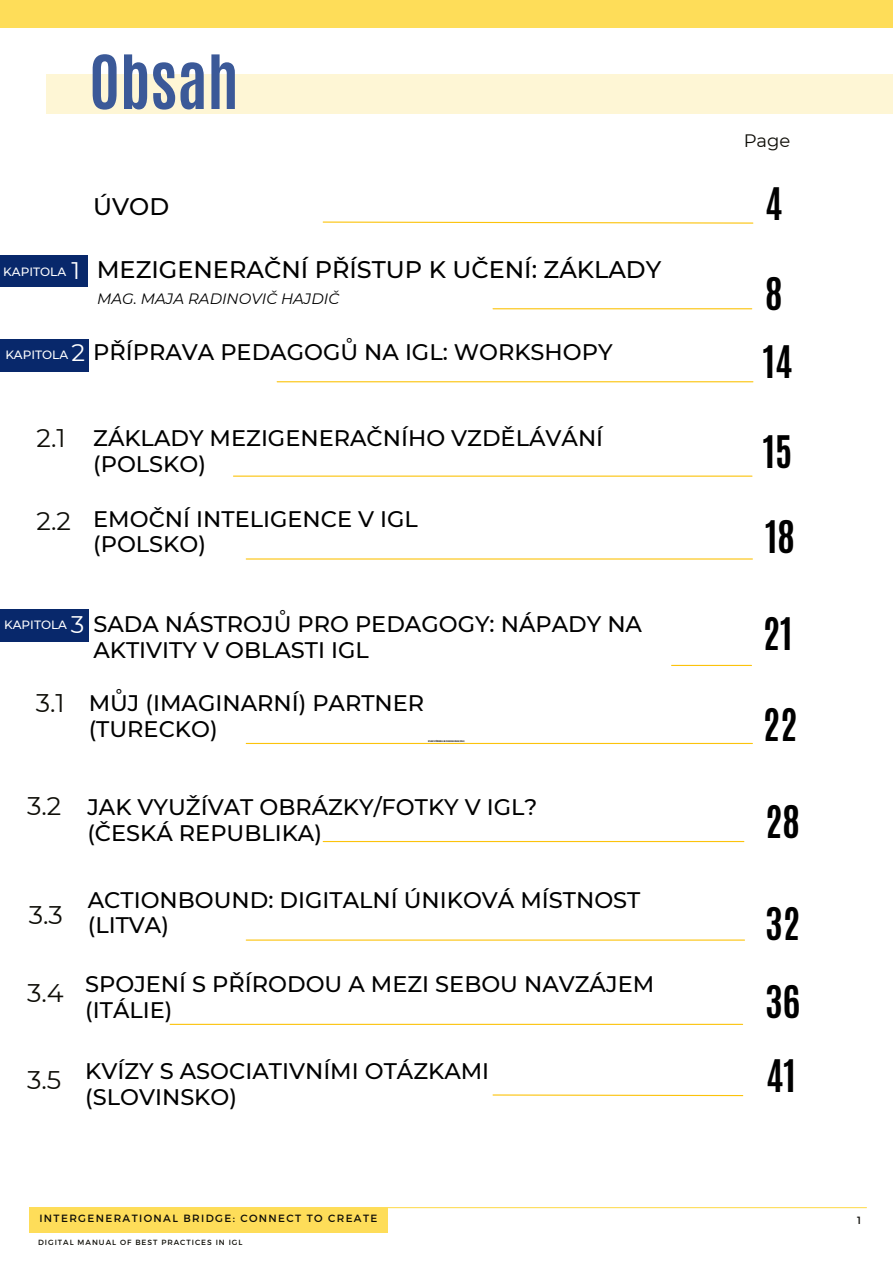
<style>
.page{position:relative;width:893px;height:1264px;background:#fff}
.page>*{position:absolute;margin:0;border:0;box-sizing:border-box;transform-origin:0 0}
.t1{font:700 63px "Antonio";color:#3b5998}
.t2{font:700 37.5px "Antonio";color:#000}
.t3{font:25.5px "Montserrat";color:#0e0d07}
.t4{font:500 24px "Montserrat";color:#000}
.t5{font:500 22.5px/25.8px "Montserrat";color:#000}
.t6{font:18px "Montserrat";color:#0e0d07}
.t7{font:italic 15px "Montserrat";color:#000}
.t8{font:500 12px "Montserrat";color:#fff}
.t9{font:10.5px "Montserrat";letter-spacing:.13em;color:#0e0d07}
.t10{font:7.5px "Montserrat";letter-spacing:.13em;color:#0e0d07}
.t11{font:700 1.95px "Antonio";letter-spacing:-.005em;color:#000}
.s1{font-weight:400;font-size:24px;color:#fff}
.s2{font-weight:400;font-size:24px}
</style>
<div class="page">
<div style="left:0;top:0;width:892px;height:27px;background:#fedd59"></div>
<div style="left:47px;top:75px;width:845px;height:39px;background:#fef6d5"></div>
<svg style="left:322px;top:221px;width:432px;height:3px"></svg>
<div style="left:29px;top:1206px;width:359px;height:26px;background:#fedd59"></div>
<hr style="left:379px;top:1206px;width:487px;height:2px;background:#fedd59">
<hr style="left:493px;top:308px;width:258px;height:1px;background:#fcc30b">
<hr style="left:277px;top:381px;width:475px;height:1px;background:#fcc30b">
<hr style="left:233px;top:475px;width:519px;height:1px;background:#fcc30b">
<hr style="left:246px;top:558px;width:506px;height:1px;background:#fcc30b">
<hr style="left:671px;top:665px;width:80px;height:1px;background:#fcc30b">
<hr style="left:246px;top:743px;width:506px;height:1px;background:#fcc30b">
<hr style="left:323px;top:841px;width:420px;height:1px;background:#fcc30b">
<hr style="left:246px;top:939px;width:498px;height:1px;background:#fcc30b">
<hr style="left:170px;top:1023px;width:572px;height:1px;background:#fcc30b">
<svg style="left:492px;top:1094px;width:251px;height:2px"></svg>
<div style="left:0;top:255px;width:88px;height:32px;background:#08286b"></div>
<div style="left:0;top:339px;width:88px;height:32px;background:#08286b"></div>
<div style="left:0;top:609px;width:88px;height:32px;background:#08286b"></div>
<h1 class="t1" style="left:89px;top:37px;width:151px">Obsah</h1>
<p class="t6" style="left:743px;top:129px;width:48px">Page</p>
<p class="t4" style="left:93px;top:192px;width:77px">ÚVOD</p>
<h2 class="t2" style="left:765px;top:177px;width:19px">4</h2>
<p class="t4" style="left:97px;top:255px;width:566px">MEZIGENERAČNÍ PŘÍSTUP K UČENÍ: ZÁKLADY</p>
<h2 class="t2" style="left:765px;top:267px;width:19px">8</h2>
<p class="t5" style="left:71px;top:339px;width:542px"><span class="s1">2</span> PŘÍPRAVA PEDAGOGŮ NA IGL: WORKSHOPY</p>
<h2 class="t2" style="left:762px;top:335px;width:31px">14</h2>
<p class="t8" style="left:3px;top:264px;width:78px">KAPITOLA <span class="s2">1</span></p>
<p class="t7" style="left:97px;top:290px;width:243px">MAG. MAJA RADINOVIČ HAJDIČ</p>
<p class="t8" style="left:5px;top:347px;width:64px">KAPITOLA</p>
<p class="t3" style="left:37px;top:422px;width:31px">2.1</p>
<p class="t3" style="left:37px;top:505px;width:36px">2.2</p>
<p class="t5" style="left:93px;top:425px;width:511px">ZÁKLADY MEZIGENERAČNÍHO VZDĚLÁVÁNÍ (POLSKO)</p>
<p class="t5" style="left:93px;top:505px;width:326px">EMOČNÍ INTELIGENCE V IGL (POLSKO)</p>
<h2 class="t2" style="left:762px;top:425px;width:31px">15</h2>
<h2 class="t2" style="left:765px;top:510px;width:31px">18</h2>
<p class="t5" style="left:93px;top:611px;width:550px;text-indent:-23px"><span class="s1">3</span> SADA NÁSTROJŮ PRO PEDAGOGY: NÁPADY NA<br>AKTIVITY V OBLASTI IGL</p>
<h2 class="t2" style="left:762px;top:607px;width:31px">21</h2>
<p class="t8" style="left:4px;top:617px;width:64px">KAPITOLA</p>
<p class="t3" style="left:36px;top:687px;width:30px">3.1</p>
<p class="t5" style="left:89px;top:690px;width:337px">MŮJ (IMAGINARNÍ) PARTNER (TURECKO)</p>
<p class="t11" style="left:428px;top:740px;width:38px">SPOJENÍ S PŘÍRODOU A MEZI SEBOU NAVZÁJEM (ITÁLIE)</p>
<h2 class="t2" style="left:762px;top:698px;width:36px">22</h2>
<p class="t5" style="left:87px;top:794px;width:451px">JAK VYUŽÍVAT OBRÁZKY/FOTKY V IGL? (ČESKÁ REPUBLIKA)</p>
<p class="t3" style="left:27px;top:790px;width:36px">3.2</p>
<h2 class="t2" style="left:765px;top:794px;width:36px">28</h2>
<p class="t3" style="left:29px;top:899px;width:36px">3.3</p>
<p class="t3" style="left:27px;top:976px;width:38px">3.4</p>
<p class="t5" style="left:88px;top:886px;width:554px">ACTIONBOUND: DIGITALNÍ ÚNIKOVÁ MÍSTNOST (LITVA)</p>
<p class="t5" style="left:85px;top:970px;width:570px">SPOJENÍ S PŘÍRODOU A MEZI SEBOU NAVZÁJEM (ITÁLIE)</p>
<h2 class="t2" style="left:765px;top:897px;width:36px">32</h2>
<h2 class="t2" style="left:765px;top:975px;width:36px">36</h2>
<p class="t5" style="left:85px;top:1057px;width:405px">KVÍZY S ASOCIATIVNÍMI OTÁZKAMI (SLOVINSKO)</p>
<p class="t3" style="left:27px;top:1063px;width:36px">3.5</p>
<h2 class="t2" style="left:766px;top:1049px;width:31px">41</h2>
<p class="t9" style="left:39px;top:1211px;width:339px">INTERGENERATIONAL BRIDGE: CONNECT TO CREATE</p>
<p class="t10" style="left:38px;top:1237px;width:206px">DIGITAL MANUAL OF BEST PRACTICES IN IGL</p>
<p class="t9" style="left:857px;top:1212px;width:6px">1</p>
</div>
